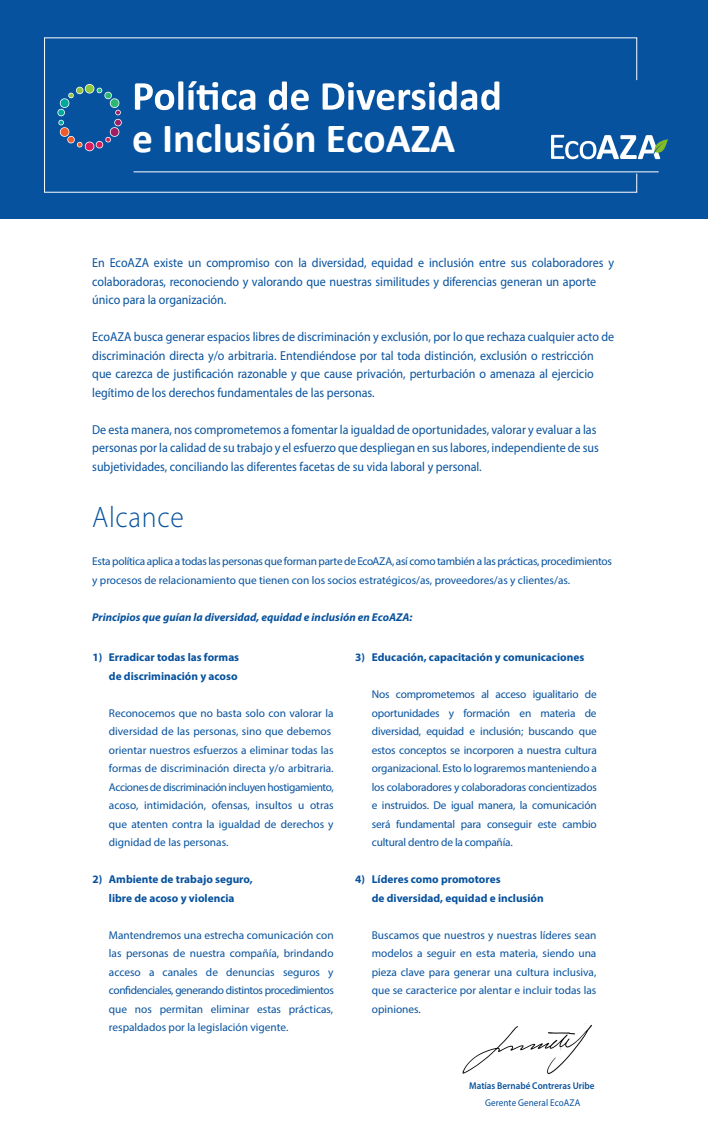
<style>
.page{position:relative;width:709px;height:1134px;background:#fff}
.page>*{position:absolute;margin:0;border:0;box-sizing:border-box;transform-origin:0 0}
.t1{font:700 41.6px "Calibri";color:#fff}
.t2{font:300 29.8px "Myriad Pro";letter-spacing:.025em;color:#07529e;scale:.93 1}
.t3{font:12.9px/18.5px "Myriad Pro";color:#07529e;scale:.93 1}
.t4{font:11.3px/18.5px "Myriad Pro";color:#07529e;text-align:justify}
.t5{font:11.3px/18.5px "Myriad Pro";letter-spacing:-.025em;color:#07529e}
.t6{font:700 11.3px/18.5px "Myriad Pro";color:#07529e;text-align:right}
.t7{font:italic 700 11.3px "Myriad Pro";color:#07529e}
.t8{font:600 9.8px "Myriad Pro";color:#07529e;scale:.93 1}
.t9{font:9.8px "Myriad Pro";letter-spacing:.005em;color:#07529e;scale:.93 1}
</style>
<div class="page">
<div style="left:0;top:0;width:708px;height:219px;background:#07529e"></div>
<svg style="left:44px;top:37px;width:593px;height:156px"></svg>
<hr style="left:134px;top:172px;width:524px;height:1px;background:#fff">
<div style="left:85px;top:84px;width:9px;height:10px;border:2px solid #fff;border-radius:50%"></div>
<div style="left:57px;top:109px;width:8px;height:8px;border:2px solid #fff;border-radius:3px"></div>
<div style="left:85px;top:142px;width:9px;height:9px;border:2px solid #fff;border-radius:50%"></div>
<div style="left:114px;top:119px;width:8px;height:8px;border:2px solid #fff;border-radius:3px"></div>
<div style="left:86px;top:85px;width:8px;height:8px;background:#8dc63f;border-radius:50%"></div>
<svg style="left:58px;top:87px;width:26px;height:23px"></svg>
<div style="left:58px;top:109px;width:6px;height:7px;background:#00a79d;border-radius:3px"></div>
<svg style="left:58px;top:120px;width:26px;height:29px"></svg>
<div style="left:86px;top:142px;width:8px;height:8px;background:#da1c5c;border-radius:50%"></div>
<svg style="left:95px;top:125px;width:26px;height:23px"></svg>
<div style="left:115px;top:119px;width:6px;height:7px;background:#9e1f63;border-radius:3px"></div>
<svg style="left:95px;top:86px;width:26px;height:30px"></svg>
<svg style="left:551px;top:135px;width:117px;height:24px"></svg>
<img style="left:462px;top:1024px;width:130px;height:50px">
<h1 class="t1" style="left:132px;top:109px;width:325px">e Inclusión EcoAZA</h1>
<p class="t3" style="left:92px;top:253px;width:563px">En EcoAZA existe un compromiso con la diversidad, equidad e inclusión entre sus colaboradores y colaboradoras, reconociendo y valorando que nuestras similitudes y diferencias generan un aporte único para la organización.</p>
<p class="t3" style="left:92px;top:327px;width:563px">EcoAZA busca generar espacios libres de discriminación y exclusión, por lo que rechaza cualquier acto de discriminación directa y/o arbitraria. Entendiéndose por tal toda distinción, exclusión o restricción que carezca de justificación razonable y que cause privación, perturbación o amenaza al ejercicio legítimo de los derechos fundamentales de las personas.</p>
<p class="t3" style="left:92px;top:420px;width:546px">De esta manera, nos comprometemos a fomentar la igualdad de oportunidades, valorar y evaluar a las personas por la calidad de su trabajo y el esfuerzo que despliegan en sus labores, independiente de sus subjetividades, conciliando las diferentes facetas de su vida laboral y personal.</p>
<h2 class="t2" style="left:92px;top:500px;width:100px">Alcance</h2>
<p class="t5" style="left:92px;top:552px;width:521px">Esta política aplica a todas las personas que forman parte de EcoAZA, así como también a las prácticas, procedimientos y procesos de relacionamiento que tienen con los socios estratégicos/as, proveedores/as y clientes/as.</p>
<p class="t7" style="left:92px;top:610px;width:322px">Principios que guían la diversidad, equidad e inclusión en EcoAZA:</p>
<p class="t6" style="left:92px;top:648px;width:148px">1) Erradicar todas las formas de discriminación y acoso</p>
<p class="t4" style="left:109px;top:703px;width:226px;text-align:left">Reconocemos que no basta solo con valorar la diversidad de las personas, sino que debemos orientar nuestros esfuerzos a eliminar todas las formas de discriminación directa y/o arbitraria.<br>Acciones de discriminación incluyen hostigamiento, acoso, intimidación, ofensas, insultos u otras que atenten contra la igualdad de derechos y dignidad de las personas.</p>
<p class="t6" style="left:92px;top:870px;width:162px;text-align:center">2) Ambiente de trabajo seguro, libre de acoso y violencia</p>
<p class="t4" style="left:109px;top:925px;width:226px">Mantendremos una estrecha comunicación con las personas de nuestra compañía, brindando acceso a canales de denuncias seguros y confidenciales, generando distintos procedimientos que nos permitan eliminar estas prácticas, respaldados por la legislación vigente.</p>
<p class="t6" style="left:355px;top:648px;width:230px">3) Educación, capacitación y comunicaciones</p>
<p class="t4" style="left:372px;top:685px;width:226px">Nos comprometemos al acceso igualitario de oportunidades y formación en materia de diversidad, equidad e inclusión; buscando que estos conceptos se incorporen a nuestra cultura organizacional. Esto lo lograremos manteniendo a los colaboradores y colaboradoras concientizados e instruidos. De igual manera, la comunicación será fundamental para conseguir este cambio cultural dentro de la compañía.</p>
<p class="t6" style="left:372px;top:870px;width:173px;text-align:left;text-indent:-16px">4) Líderes como promotores<br>de diversidad, equidad e inclusión</p>
<p class="t4" style="left:372px;top:925px;width:226px">Buscamos que nuestros y nuestras líderes sean modelos a seguir en esta materia, siendo una pieza clave para generar una cultura inclusiva, que se caracterice por alentar e incluir todas las opiniones.</p>
<p class="t8" style="left:469px;top:1080px;width:136px">Matías Bernabé Contreras Uribe</p>
<p class="t9" style="left:485px;top:1097px;width:104px">Gerente General EcoAZA</p>
</div>
